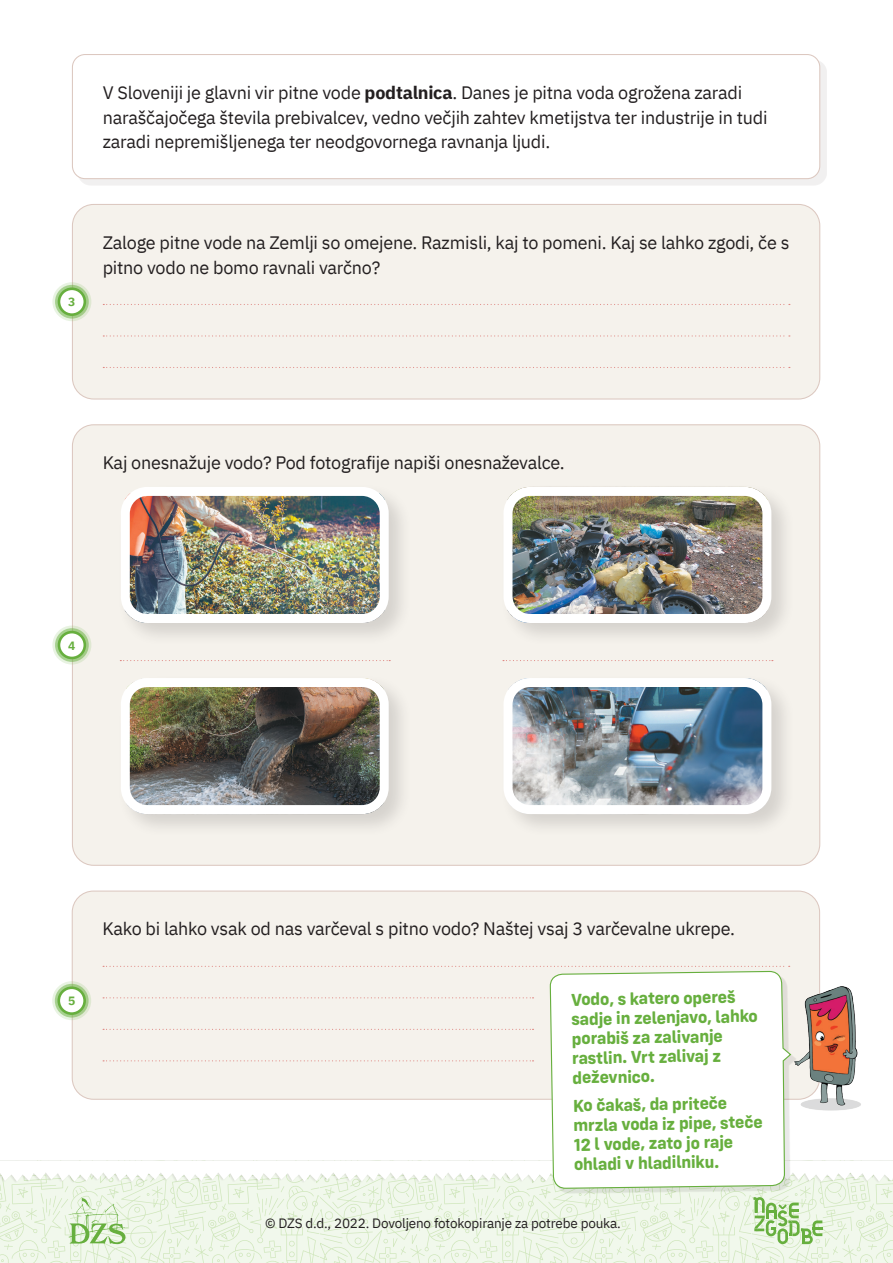
<style>
.page{position:relative;width:893px;height:1263px;background:#fff}
.page>*{position:absolute;margin:0;border:0;box-sizing:border-box;transform-origin:0 0}
.Tekst{font:18px/24.8px "IBM Plex Sans";letter-spacing:-.015em;color:#231f20}
.t1{font:700 18px/19.5px "Config Rounded";color:#67af3e}
.Tekst-2{font:13.5px "IBM Plex Sans";letter-spacing:-.015em;color:#231f20}
.t2{font:700 12px "IBM Plex Sans";color:#67af3e}
.s1{font-weight:700}
</style>
<div class="page">
<div style="left:72px;top:204px;width:748px;height:195px;background:#f5f2ec;border-radius:21px"></div>
<svg style="left:103px;top:304px;width:687px;height:1px"></svg>
<svg style="left:103px;top:335px;width:687px;height:2px"></svg>
<svg style="left:103px;top:367px;width:687px;height:1px"></svg>
<div style="left:72px;top:204px;width:748px;height:195px;border:1px solid #dcc8c0;border-radius:21px"></div>
<svg style="left:52px;top:282px;width:39px;height:39px"></svg>
<svg style="left:55px;top:285px;width:34px;height:34px"></svg>
<div style="left:59px;top:289px;width:26px;height:26px;background:#fff;border-radius:50%"></div>
<div style="left:58px;top:287px;width:28px;height:29px;border:3px solid #67af3e;border-radius:50%"></div>
<div style="left:72px;top:425px;width:748px;height:440px;background:#f5f2ec;border-radius:21px"></div>
<svg style="left:52px;top:625px;width:39px;height:39px"></svg>
<svg style="left:55px;top:628px;width:34px;height:34px"></svg>
<div style="left:59px;top:632px;width:26px;height:26px;background:#fff;border-radius:50%"></div>
<div style="left:58px;top:631px;width:28px;height:28px;border:3px solid #67af3e;border-radius:50%"></div>
<div style="left:117px;top:483px;width:296px;height:164px;background:#231f20;opacity:.15"></div>
<img style="left:125px;top:493px;width:260px;height:130px">
<div style="left:121px;top:487px;width:268px;height:136px;border:9px solid #fff;border-radius:22px"></div>
<div style="left:500px;top:483px;width:295px;height:164px;background:#231f20;opacity:.15"></div>
<img style="left:508px;top:487px;width:259px;height:136px">
<div style="left:503px;top:487px;width:268px;height:136px;border:9px solid #fff;border-radius:22px"></div>
<svg style="left:120px;top:660px;width:270px;height:1px"></svg>
<svg style="left:503px;top:660px;width:270px;height:1px"></svg>
<div style="left:117px;top:674px;width:296px;height:164px;background:#231f20;opacity:.15"></div>
<img style="left:126px;top:678px;width:257px;height:136px">
<div style="left:121px;top:678px;width:268px;height:136px;border:9px solid #fff;border-radius:22px"></div>
<div style="left:500px;top:674px;width:295px;height:164px;background:#231f20;opacity:.15"></div>
<img style="left:509px;top:678px;width:257px;height:136px">
<div style="left:503px;top:678px;width:268px;height:136px;border:9px solid #fff;border-radius:22px"></div>
<div style="left:72px;top:891px;width:748px;height:208px;background:#f5f2ec;border-radius:21px"></div>
<svg style="left:103px;top:966px;width:687px;height:1px"></svg>
<svg style="left:103px;top:997px;width:430px;height:1px"></svg>
<svg style="left:103px;top:1029px;width:430px;height:1px"></svg>
<svg style="left:103px;top:1060px;width:430px;height:1px"></svg>
<svg style="left:52px;top:981px;width:39px;height:39px"></svg>
<svg style="left:55px;top:984px;width:34px;height:33px"></svg>
<div style="left:59px;top:988px;width:26px;height:26px;background:#fff;border-radius:50%"></div>
<div style="left:57px;top:986px;width:29px;height:29px;border:3px solid #67af3e;border-radius:50%"></div>
<svg style="left:0;top:1184px;width:893px;height:79px;background:#ecf5e5"></svg>
<img style="left:0;top:1182px;width:893px;height:2px">
<svg style="left:0;top:1160px;width:893px;height:22px"></svg>
<img style="left:796px;top:984px;width:65px;height:127px">
<div style="left:553px;top:975px;width:243px;height:219px;background:#231f20;opacity:.1"></div>
<svg style="left:550px;top:971px;width:242px;height:217px"></svg>
<svg style="left:753px;top:1197px;width:69px;height:47px;background:#c3dfb1"></svg>
<svg style="left:68px;top:1197px;width:61px;height:47px;background:#d0e6c1"></svg>
<div style="left:78px;top:60px;width:748px;height:125px;background:#f1f0f0"></div>
<div style="left:72px;top:55px;width:748px;height:124px;background:#fff;border-radius:13px"></div>
<div style="left:72px;top:54px;width:748px;height:125px;border:1px solid #dcc8c0;border-radius:13px"></div>
<p class="Tekst" style="left:103px;top:79px;width:666px">V Sloveniji je glavni vir pitne vode <span class="s1">podtalnica</span>. Danes je pitna voda ogrožena zaradi naraščajočega števila prebivalcev, vedno večjih zahtev kmetijstva ter industrije in tudi zaradi nepremišljenega ter neodgovornega ravnanja ljudi.</p>
<p class="t2" style="left:68px;top:293px;width:9px">3</p>
<p class="Tekst" style="left:103px;top:229px;width:688px">Zaloge pitne vode na Zemlji so omejene. Razmisli, kaj to pomeni. Kaj se lahko zgodi, če s pitno vodo ne bomo ravnali varčno?</p>
<p class="Tekst" style="left:103px;top:449px;width:463px">Kaj onesnažuje vodo? Pod fotografije napiši onesnaževalce.</p>
<p class="t2" style="left:68px;top:636px;width:9px">4</p>
<p class="t2" style="left:68px;top:991px;width:9px">5</p>
<p class="Tekst" style="left:103px;top:915px;width:634px">Kako bi lahko vsak od nas varčeval s pitno vodo? Naštej vsaj 3 varčevalne ukrepe.</p>
<p class="t1" style="left:571px;top:989px;width:188px;rotate:-1deg">Vodo, s katero opereš sadje in zelenjavo, lahko porabiš za zalivanje rastlin. Vrt zalivaj z deževnico.</p>
<p class="t1" style="left:573px;top:1095px;width:191px;rotate:-1deg">Ko čakaš, da priteče mrzla voda iz pipe, steče<br>12 l vode, zato jo raje ohladi v hladilniku.</p>
<p class="Tekst-2" style="left:265px;top:1213px;width:357px">© DZS d.d., 2022. Dovoljeno fotokopiranje za potrebe pouka.</p>
</div>
